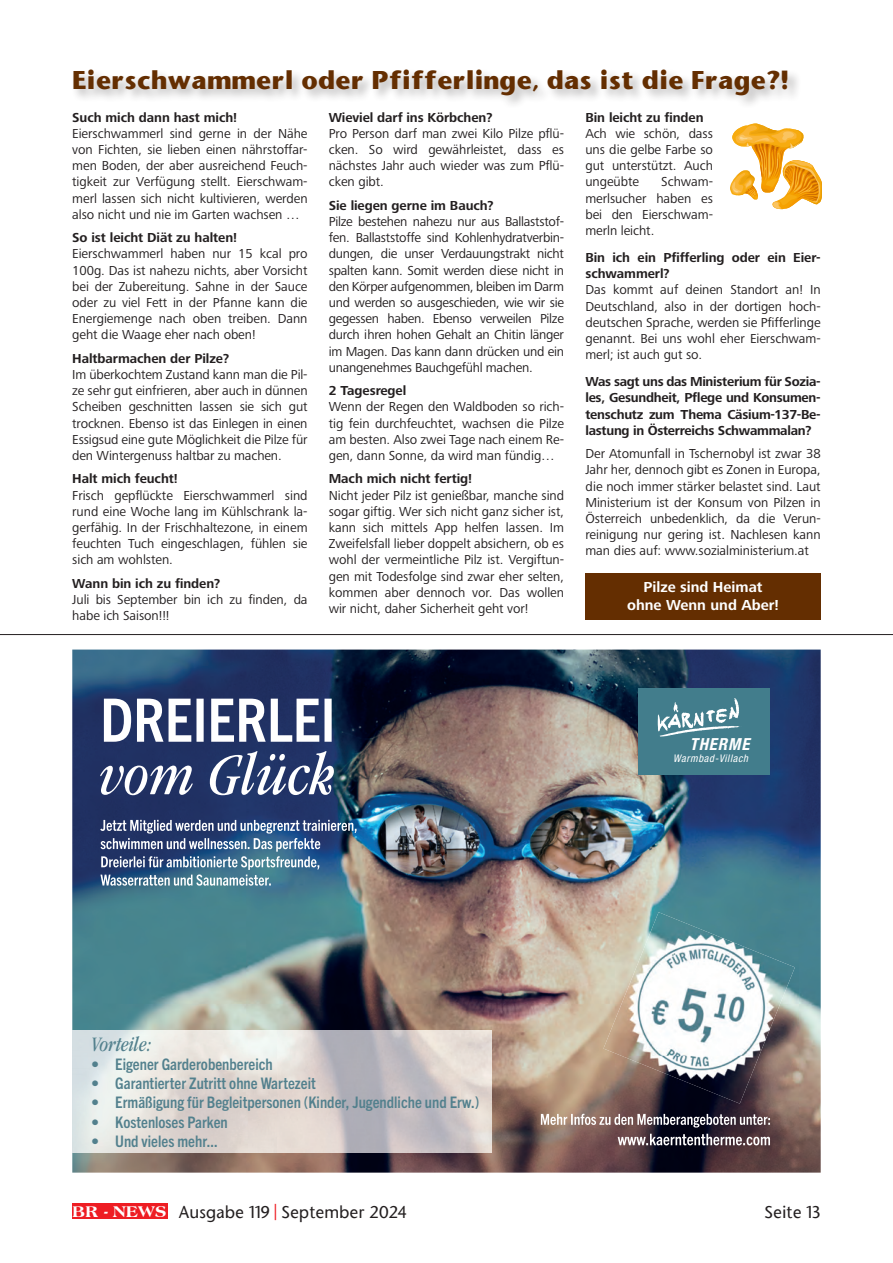
<style>
.page{position:relative;width:893px;height:1263px;background:#fff}
.page>*{position:absolute;margin:0;border:0;box-sizing:border-box;transform-origin:0 0}
.Überschirft_mit_Schlagschatten{font:700 24px "Stone Sans";color:#642e01}
.t1{font:italic condensed 21.3px "ITC Garamond Std";color:#52808d}
.t2{font:italic 700 condensed 16.65px "Helvetica Neue";letter-spacing:.06em;color:#fff}
.t3{font:500 16.5px "Stone Sans";letter-spacing:.005em;color:#231f20}
.t4{font:700 condensed 15.9px "Trade Gothic Next LT Pro";color:#52808d}
.Fließtext_Überschrift_mit_Farbe{font:700 15px/18px "Frutiger Next Pro";color:#fff;text-align:center}
.Fließtext_Regular{font:13.5px/16.2px "Frutiger Next Pro";letter-spacing:-.005em;color:#231f20;text-align:justify}
.Fließtext_Regular-2{font:700 13.5px/16.2px "Frutiger Next Pro";letter-spacing:-.005em;color:#231f20}
.t5{font:italic condensed 10.5px "Helvetica Neue";letter-spacing:.06em;color:#fff}
.s1{font-family:"Americana BT";font-weight:800;font-size:16.65px;color:#fff}
.s2{color:#ee1d23}
</style>
<div class="page">
<div style="left:72px;top:1203px;width:95px;height:16px;background:#ee1d23"></div>
<div style="left:585px;top:573px;width:236px;height:47px;background:#642e01"></div>
<img style="left:72px;top:649px;width:749px;height:523px">
<svg style="left:100px;top:751px;width:234px;height:44px"></svg>
<svg style="left:104px;top:699px;width:228px;height:43px"></svg>
<svg style="left:100px;top:820px;width:257px;height:66px;background:#597797"></svg>
<div style="left:639px;top:688px;width:131px;height:87px;background:#427d8c"></div>
<svg style="left:657px;top:698px;width:83px;height:39px"></svg>
<svg style="left:541px;top:1114px;width:229px;height:13px"></svg>
<svg style="left:618px;top:1134px;width:152px;height:11px"></svg>
<img style="left:603px;top:912px;width:192px;height:144px">
<img style="left:621px;top:1056px;width:138px;height:48px">
<img style="left:72px;top:1030px;width:420px;height:122px">
<div style="left:72px;top:69px;width:729px;height:41px;background:#231f20;opacity:.3"></div>
<hr style="left:0;top:634px;width:893px;height:1px;background:#231f20">
<svg style="left:730px;top:123px;width:92px;height:87px"></svg>
<p class="Überschirft_mit_Schlagschatten" style="left:72px;top:64px;width:718px">Eierschwammerl oder Pfifferlinge, das ist die Frage?!</p>
<p class="Fließtext_Regular-2" style="left:72px;top:109px;width:166px">Such mich dann hast mich!</p>
<p class="Fließtext_Regular" style="left:72px;top:125px;width:237px">Eierschwammerl sind gerne in der Nähe von Fichten, sie lieben einen nährstoffar&shy;men Boden, der aber ausreichend Feuch&shy;tigkeit zur Verfügung stellt. Eierschwam&shy;merl lassen sich nicht kultivieren, werden also nicht und nie im Garten wachsen …</p>
<p class="Fließtext_Regular-2" style="left:72px;top:230px;width:166px">So ist leicht Diät zu halten!</p>
<p class="Fließtext_Regular" style="left:72px;top:246px;width:237px">Eierschwammerl haben nur 15 kcal pro 100g. Das ist nahezu nichts, aber Vorsicht bei der Zubereitung. Sahne in der Sauce oder zu viel Fett in der Pfanne kann die Energiemenge nach oben treiben. Dann geht die Waage eher nach oben!</p>
<p class="Fließtext_Regular-2" style="left:72px;top:350px;width:158px">Haltbarmachen der Pilze?</p>
<p class="Fließtext_Regular" style="left:72px;top:366px;width:237px">Im überkochtem Zustand kann man die Pil&shy;ze sehr gut einfrieren, aber auch in dünnen Scheiben geschnitten lassen sie sich gut trocknen. Ebenso ist das Einlegen in einen Essigsud eine gute Möglichkeit die Pilze für den Wintergenuss haltbar zu machen.</p>
<p class="Fließtext_Regular-2" style="left:72px;top:471px;width:107px">Halt mich feucht!</p>
<p class="Fließtext_Regular" style="left:72px;top:487px;width:237px">Frisch gepflückte Eierschwammerl sind rund eine Woche lang im Kühlschrank la&shy;gerfähig. In der Frischhaltezone, in einem feuchten Tuch eingeschlagen, fühlen sie sich am wohlsten.</p>
<p class="Fließtext_Regular-2" style="left:72px;top:575px;width:150px">Wann bin ich zu finden?</p>
<p class="Fließtext_Regular" style="left:72px;top:591px;width:237px">Juli bis September bin ich zu finden, da habe ich Saison!!!</p>
<p class="Fließtext_Regular-2" style="left:329px;top:109px;width:165px">Wieviel darf ins Körbchen?</p>
<p class="Fließtext_Regular" style="left:329px;top:125px;width:237px">Pro Person darf man zwei Kilo Pilze pflü&shy;cken. So wird gewährleistet, dass es nächstes Jahr auch wieder was zum Pflü&shy;cken gibt.</p>
<p class="Fließtext_Regular-2" style="left:329px;top:197px;width:166px">Sie liegen gerne im Bauch?</p>
<p class="Fließtext_Regular" style="left:329px;top:213px;width:237px">Pilze bestehen nahezu nur aus Ballaststof&shy;fen. Ballaststoffe sind Kohlenhydratverbin&shy;dungen, die unser Verdauungstrakt nicht spalten kann. Somit werden diese nicht in den Körper aufgenommen, bleiben im Darm und werden so ausgeschieden, wie wir sie gegessen haben. Ebenso verweilen Pilze durch ihren hohen Gehalt an Chitin länger im Magen. Das kann dann drücken und ein unangenehmes Bauchgefühl machen.</p>
<p class="Fließtext_Regular-2" style="left:329px;top:383px;width:79px">2 Tagesregel</p>
<p class="Fließtext_Regular" style="left:329px;top:399px;width:237px">Wenn der Regen den Waldboden so rich&shy;tig fein durchfeuchtet, wachsen die Pilze am besten. Also zwei Tage nach einem Re&shy;gen, dann Sonne, da wird man fündig…</p>
<p class="Fließtext_Regular-2" style="left:329px;top:471px;width:145px">Mach mich nicht fertig!</p>
<p class="Fließtext_Regular" style="left:329px;top:487px;width:237px">Nicht jeder Pilz ist genießbar, manche sind sogar giftig. Wer sich nicht ganz sicher ist, kann sich mittels App helfen lassen. Im Zweifelsfall lieber doppelt absichern, ob es wohl der vermeintliche Pilz ist. Vergiftun&shy;gen mit Todesfolge sind zwar eher selten, kommen aber dennoch vor. Das wollen wir nicht, daher Sicherheit geht vor!</p>
<p class="Fließtext_Regular-2" style="left:585px;top:109px;width:120px">Bin leicht zu finden</p>
<p class="Fließtext_Regular" style="left:585px;top:125px;width:129px">Ach wie schön, dass uns die gelbe Farbe so gut unterstützt. Auch ungeübte</p>
<p class="Fließtext_Regular" style="left:585px;top:174px;width:129px;text-indent:76px">Schwam&shy;merlsucher haben es bei den Eierschwam&shy;merln leicht.</p>
<p class="Fließtext_Regular-2" style="left:585px;top:249px;width:237px">Bin ich ein Pfifferling oder ein Eier&shy;schwammerl?</p>
<p class="Fließtext_Regular" style="left:585px;top:282px;width:237px">Das kommt auf deinen Standort an! In Deutschland, also in der dortigen hoch&shy;deutschen Sprache, werden sie Pfifferlinge genannt. Bei uns wohl eher Eierschwam&shy;merl; ist auch gut so.</p>
<p class="Fließtext_Regular-2" style="left:585px;top:374px;width:237px;text-align:justify">Was sagt uns das Ministerium für Sozia&shy;les, Gesundheit, Pflege und Konsumen&shy;tenschutz zum Thema Cäsium-137-Be&shy;lastung in Österreichs Schwammalan?</p>
<p class="Fließtext_Regular" style="left:585px;top:446px;width:237px">Der Atomunfall in Tschernobyl ist zwar 38<br>Jahr her, dennoch gibt es Zonen in Europa, die noch immer stärker belastet sind. Laut Ministerium ist der Konsum von Pilzen in Österreich unbedenklich, da die Verun&shy;reinigung nur gering ist. Nachlesen kann man dies auf: www.sozialministerium.at</p>
<p class="Fließtext_Überschrift_mit_Farbe" style="left:627px;top:578px;width:153px">Pilze sind Heimat ohne Wenn und Aber!</p>
<p class="t1" style="left:91px;top:1033px;width:62px">Vorteile:</p>
<p class="t4" style="left:91px;top:1053px;width:183px">• Eigener Garderobenbereich</p>
<p class="t4" style="left:91px;top:1073px;width:226px">• Garantierter Zutritt ohne Wartezeit</p>
<p class="t4" style="left:91px;top:1092px;width:390px">• Ermäßigung für Begleitpersonen (Kinder, Jugendliche und Erw.)</p>
<p class="t4" style="left:91px;top:1111px;width:138px">• Kostenloses Parken</p>
<p class="t4" style="left:91px;top:1130px;width:128px">• Und vieles mehr...</p>
<p class="t2" style="left:690px;top:734px;width:61px">THERME</p>
<p class="t5" style="left:673px;top:752px;width:76px">Warmbad-Villach</p>
<p class="t3" style="left:72px;top:1201px;width:336px"><span class="s1">BR - NEWS</span> Ausgabe 119 <span class="s2">|</span> September 2024</p>
<p class="t3" style="left:764px;top:1201px;width:58px">Seite 13</p>
</div>
